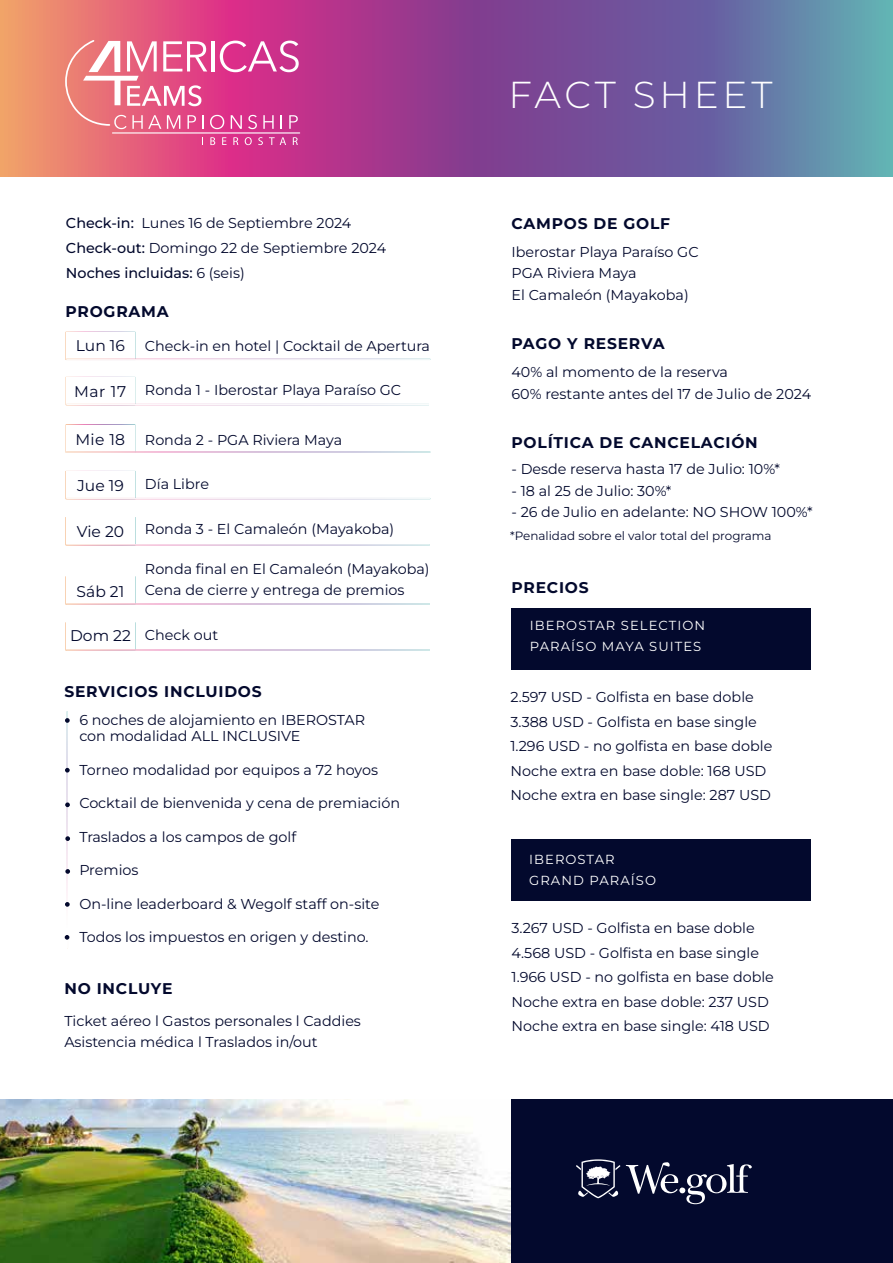
<style>
.page{position:relative;width:893px;height:1263px;background:#fff}
.page>*{position:absolute;margin:0;border:0;box-sizing:border-box;transform-origin:0 0}
.t1{font:300 37.5px "Montserrat";letter-spacing:.1em;color:#fff}
.t2{font:700 15.45px "Montserrat";letter-spacing:.05em;color:#03092d}
.t3{font:15.45px "Montserrat";color:#03092d}
.t4{font:14.25px/24.5px "Montserrat";color:#03092d}
.t5{font:13.2px/21.5px "Montserrat";letter-spacing:.08em;color:#fff}
.t6{font:12px "Montserrat";color:#03092d}
.s1{font-weight:500}
.s2{font-size:15.45px}
</style>
<div class="page">
<svg style="left:0;top:0;width:893px;height:177px;background:#945c93"></svg>
<img style="left:0;top:1099px;width:511px;height:164px">
<div style="left:511px;top:1099px;width:382px;height:164px;background:#03092d"></div>
<svg style="left:576px;top:1159px;width:44px;height:39px"></svg>
<svg style="left:626px;top:1162px;width:126px;height:42px"></svg>
<div style="left:66px;top:332px;width:69px;height:28px;background:#fff;border:1px solid #fff"></div>
<div style="left:66px;top:377px;width:69px;height:28px;background:#fff;border:1px solid #fff"></div>
<div style="left:66px;top:424px;width:69px;height:29px;background:#fff;border:1px solid #fff"></div>
<hr style="left:66px;top:451px;width:364px;height:2px;background:#fff">
<hr style="left:66px;top:404px;width:363px;height:1px;background:#fff">
<hr style="left:66px;top:359px;width:364px;height:1px;background:#fff">
<svg style="left:65px;top:718px;width:5px;height:5px"></svg>
<svg style="left:65px;top:768px;width:5px;height:4px"></svg>
<svg style="left:65px;top:802px;width:5px;height:5px"></svg>
<svg style="left:65px;top:836px;width:5px;height:5px"></svg>
<svg style="left:65px;top:869px;width:5px;height:5px"></svg>
<svg style="left:65px;top:902px;width:5px;height:5px"></svg>
<svg style="left:65px;top:935px;width:4px;height:5px"></svg>
<div style="left:511px;top:839px;width:300px;height:61px;background:#03092d"></div>
<div style="left:511px;top:608px;width:300px;height:62px;background:#03092d"></div>
<hr style="left:112px;top:132px;width:188px;height:2px;background:#fff">
<svg style="left:210px;top:137px;width:5px;height:8px"></svg>
<svg style="left:222px;top:137px;width:4px;height:8px"></svg>
<svg style="left:233px;top:137px;width:5px;height:8px"></svg>
<svg style="left:245px;top:137px;width:7px;height:8px"></svg>
<svg style="left:258px;top:137px;width:5px;height:8px"></svg>
<svg style="left:269px;top:137px;width:17px;height:8px"></svg>
<svg style="left:293px;top:137px;width:5px;height:8px"></svg>
<svg style="left:64px;top:39px;width:235px;height:90px;background:#e46e98"></svg>
<p class="t4" style="left:66px;top:210px;width:322px;line-height:25px"><span class="s1">Check-in:</span> Lunes 16 de Septiembre 2024<br><span class="s1">Check-out:</span> Domingo 22 de Septiembre 2024<br><span class="s1">Noches incluidas:</span> 6 (seis)</p>
<p class="t2" style="left:66px;top:301px;width:105px">PROGRAMA</p>
<p class="t3" style="left:76px;top:335px;width:51px">Lun 16</p>
<p class="t3" style="left:74px;top:381px;width:54px">Mar 17</p>
<p class="t3" style="left:75px;top:429px;width:51px">Mie 18</p>
<p class="t3" style="left:77px;top:475px;width:48px">Jue 19</p>
<p class="t3" style="left:77px;top:521px;width:49px">Vie 20</p>
<p class="t4" style="left:145px;top:333px;width:287px">Check-in en hotel | Cocktail de Apertura</p>
<p class="t4" style="left:145px;top:377px;width:258px">Ronda 1 - Iberostar Playa Paraíso GC</p>
<p class="t4" style="left:145px;top:427px;width:199px">Ronda 2 - PGA Riviera Maya</p>
<p class="t4" style="left:145px;top:471px;width:66px">Día Libre</p>
<p class="t4" style="left:145px;top:517px;width:251px">Ronda 3 - El Camaleón (Mayakoba)</p>
<p class="t3" style="left:77px;top:581px;width:49px">Sáb 21</p>
<p class="t4" style="left:145px;top:558px;width:286px;line-height:21.5px">Ronda final en El Camaleón (Mayakoba)<br>Cena de cierre y entrega de premios</p>
<p class="t4" style="left:70px;top:622px;width:150px"><span class="s2">Dom 22</span> Check out</p>
<p class="t2" style="left:64px;top:682px;width:199px">SERVICIOS INCLUIDOS</p>
<p class="t4" style="left:79px;top:711px;width:287px;line-height:16.6px">6 noches de alojamiento en IBEROSTAR con modalidad ALL INCLUSIVE</p>
<p class="t4" style="left:79px;top:757px;width:300px">Torneo modalidad por equipos a 72 hoyos</p>
<p class="t4" style="left:79px;top:791px;width:322px">Cocktail de bienvenida y cena de premiación</p>
<p class="t4" style="left:79px;top:824px;width:218px">Traslados a los campos de golf</p>
<p class="t4" style="left:79px;top:857px;width:61px">Premios</p>
<p class="t4" style="left:79px;top:891px;width:302px">On-line leaderboard &amp; Wegolf staff on-site</p>
<p class="t4" style="left:79px;top:924px;width:291px">Todos los impuestos en origen y destino.</p>
<p class="t2" style="left:64px;top:978px;width:110px">NO INCLUYE</p>
<p class="t4" style="left:64px;top:1009px;width:298px;line-height:21.5px">Ticket aéreo l Gastos personales l Caddies<br>Asistencia médica l Traslados in/out</p>
<h1 class="t1" style="left:508px;top:70px;width:266px">FACT SHEET</h1>
<p class="t2" style="left:511px;top:213px;width:160px">CAMPOS DE GOLF</p>
<p class="t4" style="left:511px;top:241px;width:189px;line-height:21.5px">Iberostar Playa Paraíso GC<br>PGA Riviera Maya<br>El Camaleón (Mayakoba)</p>
<p class="t2" style="left:511px;top:334px;width:155px">PAGO Y RESERVA</p>
<p class="t4" style="left:511px;top:361px;width:301px;line-height:21.5px">40% al momento de la reserva<br>60% restante antes del 17 de Julio de 2024</p>
<p class="t2" style="left:511px;top:432px;width:248px">POLÍTICA DE CANCELACIÓN</p>
<p class="t4" style="left:511px;top:456px;width:270px">- Desde reserva hasta 17 de Julio: 10%*</p>
<p class="t4" style="left:511px;top:478px;width:161px">- 18 al 25 de Julio: 30%*</p>
<p class="t4" style="left:511px;top:499px;width:303px">- 26 de Julio en adelante: NO SHOW 100%*</p>
<p class="t6" style="left:510px;top:528px;width:263px">*Penalidad sobre el valor total del programa</p>
<p class="t2" style="left:511px;top:577px;width:79px">PRECIOS</p>
<p class="t5" style="left:530px;top:614px;width:177px">IBEROSTAR SELECTION<br>PARAÍSO MAYA SUITES</p>
<p class="t4" style="left:510px;top:685px;width:263px">2.597 USD - Golfista en base doble 3.388 USD - Golfista en base single 1.296 USD - no golfista en base doble Noche extra en base doble: 168 USD Noche extra en base single: 287 USD</p>
<p class="t5" style="left:529px;top:848px;width:128px">IBEROSTAR<br>GRAND PARAÍSO</p>
<p class="t4" style="left:511px;top:915px;width:264px">3.267 USD - Golfista en base doble 4.568 USD - Golfista en base single 1.966 USD - no golfista en base doble Noche extra en base doble: 237 USD Noche extra en base single: 418 USD</p>
</div>
